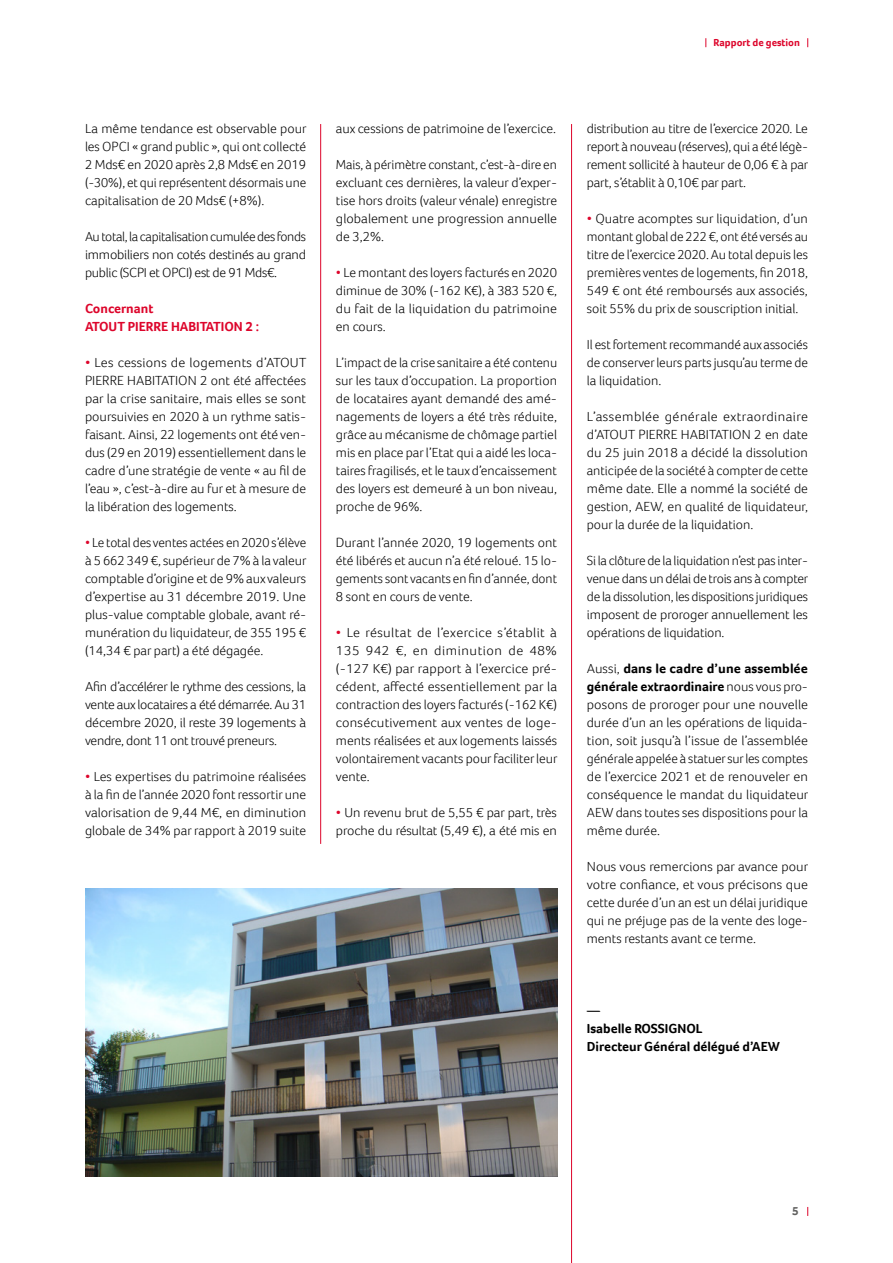
<style>
.page{position:relative;width:893px;height:1263px;background:#fff}
.page>*{position:absolute;margin:0;border:0;box-sizing:border-box;transform-origin:0 0}
.t1{font:300 13.5px/18px "Foco";color:#000;text-align:justify}
.t2{font:700 13.5px/18px "Foco";color:#000}
.t3{font:700 13.5px/18px "Foco";color:#dd052b}
.t4{font:700 12px "Foco";color:#616160}
.t5{font:700 10.5px "Foco";color:#dd052b}
.s1{color:#dd052b}
.s2{font-weight:700}
</style>
<div class="page">
<img style="left:85px;top:889px;width:472px;height:288px">
<hr style="left:571px;top:124px;width:1px;height:1139px;background:#dd052b">
<hr style="left:320px;top:124px;width:1px;height:720px;background:#dd052b">
<p class="t5" style="left:714px;top:35px;width:88px">Rapport de gestion</p>
<p class="t1" style="left:85px;top:119px;width:223px">La même tendance est observable pour les OPCI « grand public », qui ont collecté 2 Mds€ en 2020 après 2,8 Mds€ en 2019 (-30%), et qui représentent désormais une capitalisation de 20 Mds€ (+8%).</p>
<p class="t1" style="left:85px;top:227px;width:223px">Au total, la capitalisation cumulée des fonds immobiliers non cotés destinés au grand public (SCPI et OPCI) est de 91 Mds€.</p>
<p class="t3" style="left:85px;top:299px;width:175px">Concernant<br>ATOUT PIERRE HABITATION 2 :</p>
<p class="t1" style="left:85px;top:353px;width:223px"><span class="s1">•</span> Les cessions de logements d’ATOUT PIERRE HABITATION 2 ont été affectées par la crise sanitaire, mais elles se sont poursuivies en 2020 à un rythme satis&shy;faisant. Ainsi, 22 logements ont été ven&shy;dus (29 en 2019) essentiellement dans le cadre d’une stratégie de vente « au fil de l’eau », c’est-à-dire au fur et à mesure de la libération des logements.</p>
<p class="t1" style="left:85px;top:533px;width:223px"><span class="s1">•</span> Le total des ventes actées en 2020 s’élève à 5 662 349 €, supérieur de 7% à la valeur comptable d’origine et de 9% aux valeurs d’expertise au 31 décembre 2019. Une plus-value comptable globale, avant ré&shy;munération du liquidateur, de 355 195 € (14,34 € par part) a été dégagée.</p>
<p class="t1" style="left:85px;top:677px;width:223px">Afin d’accélérer le rythme des cessions, la vente aux locataires a été démarrée. Au 31 décembre 2020, il reste 39 logements à vendre, dont 11 ont trouvé preneurs.</p>
<p class="t1" style="left:85px;top:767px;width:223px"><span class="s1">•</span> Les expertises du patrimoine réalisées à la fin de l’année 2020 font ressortir une valorisation de 9,44 M€, en diminution globale de 34% par rapport à 2019 suite</p>
<p class="t1" style="left:336px;top:119px;width:222px">aux cessions de patrimoine de l’exercice.</p>
<p class="t1" style="left:336px;top:155px;width:223px">Mais, à périmètre constant, c’est-à-dire en excluant ces dernières, la valeur d’exper&shy;tise hors droits (valeur vénale) enregistre globalement une progression annuelle de 3,2%.</p>
<p class="t1" style="left:336px;top:263px;width:223px"><span class="s1">•</span> Le montant des loyers facturés en 2020 diminue de 30% (-162 K€), à 383 520 €, du fait de la liquidation du patrimoine en cours.</p>
<p class="t1" style="left:336px;top:353px;width:223px">L’impact de la crise sanitaire a été contenu sur les taux d’occupation. La proportion de locataires ayant demandé des amé&shy;nagements de loyers a été très réduite, grâce au mécanisme de chômage partiel mis en place par l’Etat qui a aidé les loca&shy;taires fragilisés, et le taux d’encaissement des loyers est demeuré à un bon niveau, proche de 96%.</p>
<p class="t1" style="left:336px;top:533px;width:223px">Durant l’année 2020, 19 logements ont été libérés et aucun n’a été reloué. 15 lo&shy;gements sont vacants en fin d’année, dont 8 sont en cours de vente.</p>
<p class="t1" style="left:336px;top:623px;width:223px"><span class="s1">•</span> Le résultat de l’exercice s’établit à 135 942 €, en diminution de 48% (-127 K€) par rapport à l’exercice pré&shy;cédent, affecté essentiellement par la contraction des loyers facturés (-162 K€) consécutivement aux ventes de loge&shy;ments réalisées et aux logements laissés volontairement vacants pour faciliter leur vente.</p>
<p class="t1" style="left:336px;top:803px;width:223px"><span class="s1">•</span> Un revenu brut de 5,55 € par part, très proche du résultat (5,49 €), a été mis en</p>
<p class="t1" style="left:587px;top:119px;width:223px">distribution au titre de l’exercice 2020. Le report à nouveau (réserves), qui a été légè&shy;rement sollicité à hauteur de 0,06 € à par part, s’établit à 0,10€ par part.</p>
<p class="t1" style="left:587px;top:209px;width:223px"><span class="s1">•</span> Quatre acomptes sur liquidation, d’un montant global de 222 €, ont été versés au titre de l’exercice 2020. Au total depuis les premières ventes de logements, fin 2018, 549 € ont été remboursés aux associés, soit 55% du prix de souscription initial.</p>
<p class="t1" style="left:587px;top:335px;width:223px">Il est fortement recommandé aux associés de conserver leurs parts jusqu’au terme de la liquidation.</p>
<p class="t1" style="left:587px;top:407px;width:223px">L’assemblée générale extraordinaire d’ATOUT PIERRE HABITATION 2 en date du 25 juin 2018 a décidé la dissolution anticipée de la société à compter de cette même date. Elle a nommé la société de gestion, AEW, en qualité de liquidateur, pour la durée de la liquidation.</p>
<p class="t1" style="left:587px;top:551px;width:223px">Si la clôture de la liquidation n’est pas inter&shy;venue dans un délai de trois ans à compter de la dissolution, les dispositions juridiques imposent de proroger annuellement les opérations de liquidation.</p>
<p class="t1" style="left:587px;top:659px;width:223px">Aussi, <span class="s2">dans le cadre d’une assemblée générale extraordinaire</span> nous vous pro&shy;posons de proroger pour une nouvelle durée d’un an les opérations de liquida&shy;tion, soit jusqu’à l’issue de l’assemblée générale appelée à statuer sur les comptes de l’exercice 2021 et de renouveler en conséquence le mandat du liquidateur AEW dans toutes ses dispositions pour la même durée.</p>
<p class="t1" style="left:587px;top:857px;width:223px">Nous vous remercions par avance pour votre confiance, et vous précisons que cette durée d’un an est un délai juridique qui ne préjuge pas de la vente des loge&shy;ments restants avant ce terme.</p>
<p class="t2" style="left:587px;top:1001px;width:195px">—<br>Isabelle ROSSIGNOL<br>Directeur Général délégué d’AEW</p>
<p class="t4" style="left:792px;top:1203px;width:8px">5</p>
</div>
